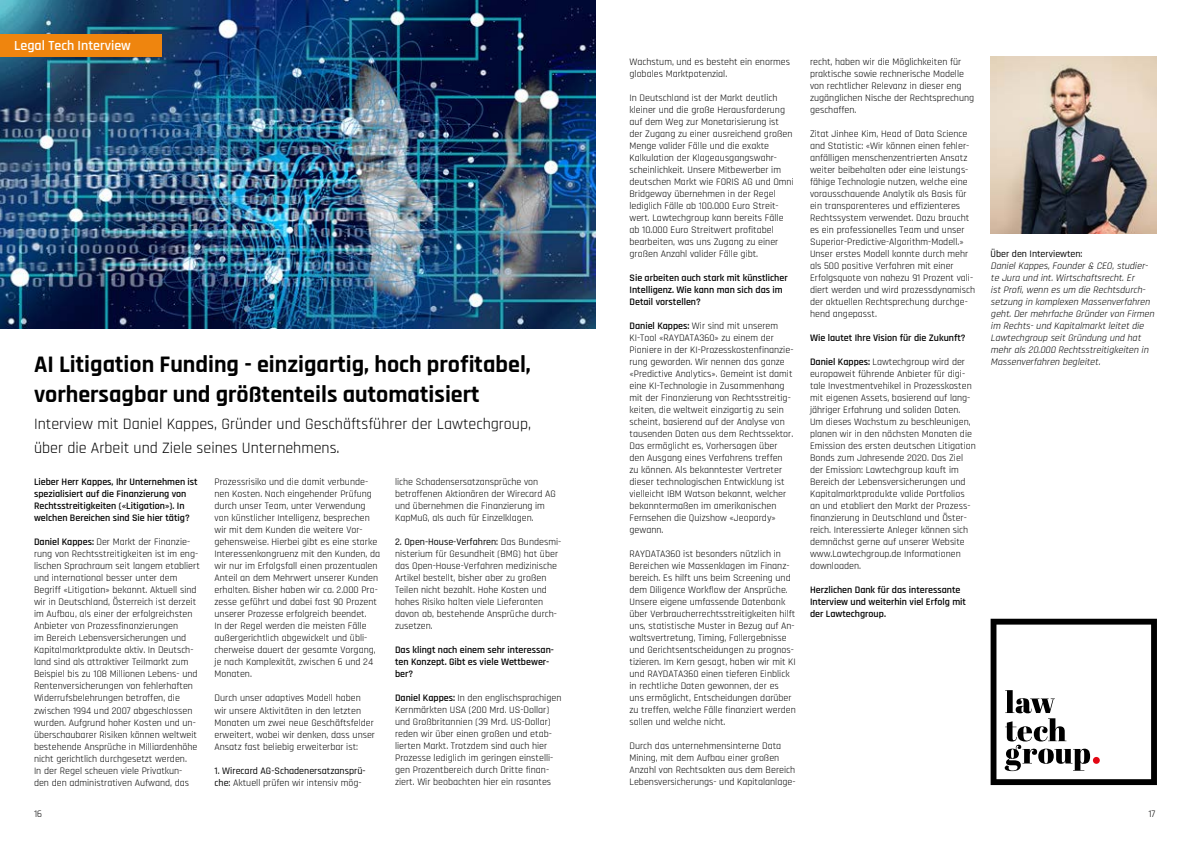
<style>
.page{position:relative;width:1191px;height:842px;background:#fff}
.page>*{position:absolute;margin:0;border:0;box-sizing:border-box;transform-origin:0 0}
.t1{font:700 24px/30px "Rajdhani";color:#000}
.t2{font:16px/24px "Rajdhani";color:#000}
.t3{font:600 14px "Rajdhani";color:#fff}
.t4{font:10px/12px "Rajdhani";color:#000}
.t5{font:600 10px/12px "Rajdhani";color:#000}
.t6{font:italic 10px/12px "Rajdhani";color:#000}
.t7{font:500 10px/12px "Rajdhani";color:#000}
.s1{font-weight:600}
.s2{font-weight:400}
.s3{font-weight:500}
</style>
<div class="page">
<img style="left:0;top:0;width:595px;height:329px">
<div style="left:0;top:34px;width:162px;height:23px;background:#ef850e"></div>
<img style="left:990px;top:57px;width:167px;height:176px">
<svg style="left:990px;top:619px;width:167px;height:166px"></svg>
<div style="left:1093px;top:757px;width:6px;height:7px;background:#e30613;border-radius:50%"></div>
<h3 class="t3" style="left:14px;top:37px;width:118px">Legal Tech Interview</h3>
<h1 class="t1" style="left:34px;top:350px;width:498px">AI Litigation Funding - einzigartig, hoch profitabel, vorhersagbar und größtenteils automatisiert</h1>
<h2 class="t2" style="left:34px;top:413px;width:498px">Interview mit Daniel Kappes, Gründer und Geschäftsführer der Lawtechgroup, über die Arbeit und Ziele seines Unternehmens.</h2>
<p class="t5" style="left:34px;top:477px;width:165px">Lieber Herr Kappes, Ihr Unternehmen ist spezialisiert auf die Finanzierung von Rechtsstreitigkeiten («Litigation»). In welchen Bereichen sind Sie hier tätig?</p>
<p class="t4" style="left:34px;top:537px;width:167px"><span class="s1">Daniel Kappes:</span> Der Markt der Finanzie&shy;rung von Rechtsstreitigkeiten ist im eng&shy;lischen Sprachraum seit langem etabliert und international besser unter dem Begriff «Litigation» bekannt. Aktuell sind wir in Deutschland, Österreich ist derzeit im Aufbau, als einer der erfolgreichsten Anbieter von Prozessfinanzierungen<br>im Bereich Lebensversicherungen und Kapitalmarktprodukte aktiv. In Deutsch&shy;land sind als attraktiver Teilmarkt zum Beispiel bis zu 108 Millionen Lebens- und Rentenversicherungen von fehlerhaften Widerrufsbelehrungen betroffen, die zwischen 1994 und 2007 abgeschlossen wurden. Aufgrund hoher Kosten und un&shy;überschaubarer Risiken können weltweit bestehende Ansprüche in Milliardenhöhe nicht gerichtlich durchgesetzt werden.<br>In der Regel scheuen viele Privatkun&shy;den den administrativen Aufwand, das</p>
<p class="t4" style="left:34px;top:808px;width:10px">16</p>
<p class="t4" style="left:214px;top:477px;width:167px">Prozessrisiko und die damit verbunde&shy;nen Kosten. Nach eingehender Prüfung durch unser Team, unter Verwendung von künstlicher Intelligenz, besprechen wir mit dem Kunden die weitere Vor&shy;gehensweise. Hierbei gibt es eine starke Interessenkongruenz mit den Kunden, da wir nur im Erfolgsfall einen prozentualen Anteil an dem Mehrwert unserer Kunden erhalten. Bisher haben wir ca. 2.000 Pro&shy;zesse geführt und dabei fast 90 Prozent unserer Prozesse erfolgreich beendet.<br>In der Regel werden die meisten Fälle außergerichtlich abgewickelt und übli&shy;cherweise dauert der gesamte Vorgang, je nach Komplexität, zwischen 6 und 24<br>Monaten.</p>
<p class="t4" style="left:214px;top:693px;width:162px">Durch unser adaptives Modell haben wir unsere Aktivitäten in den letzten Monaten um zwei neue Geschäftsfelder erweitert, wobei wir denken, dass unser Ansatz fast beliebig erweiterbar ist:</p>
<p class="t7" style="left:214px;top:765px;width:153px">1. Wirecard AG-Schadenersatzansprü&shy;che: <span class="s2">Aktuell prüfen wir intensiv mög-</span></p>
<p class="t4" style="left:395px;top:476px;width:162px">liche Schadensersatzansprüche von betroffenen Aktionären der Wirecard AG und übernehmen die Finanzierung im KapMuG, als auch für Einzelklagen.</p>
<p class="t4" style="left:395px;top:536px;width:168px"><span class="s3">2. Open-House-Verfahren:</span> Das Bundesmi&shy;nisterium für Gesundheit (BMG) hat über das Open-House-Verfahren medizinische Artikel bestellt, bisher aber zu großen Teilen nicht bezahlt. Hohe Kosten und hohes Risiko halten viele Lieferanten davon ab, bestehende Ansprüche durch&shy;zusetzen.</p>
<p class="t5" style="left:395px;top:644px;width:160px">Das klingt nach einem sehr interessan&shy;ten Konzept. Gibt es viele Wettbewer&shy;ber?</p>
<p class="t4" style="left:395px;top:692px;width:168px"><span class="s1">Daniel Kappes:</span> In den englischsprachigen Kernmärkten USA (200 Mrd. US-Dollar) und Großbritannien (39 Mrd. US-Dollar) reden wir über einen großen und etab&shy;lierten Markt. Trotzdem sind auch hier Prozesse lediglich im geringen einstelli&shy;gen Prozentbereich durch Dritte finan&shy;ziert. Wir beobachten hier ein rasantes</p>
<p class="t4" style="left:629px;top:56px;width:162px">Wachstum, und es besteht ein enormes globales Marktpotenzial.</p>
<p class="t4" style="left:629px;top:92px;width:166px">In Deutschland ist der Markt deutlich kleiner und die große Herausforderung auf dem Weg zur Monetarisierung ist der Zugang zu einer ausreichend großen Menge valider Fälle und die exakte Kalkulation der Klageausgangswahr&shy;scheinlichkeit. Unsere Mitbewerber im deutschen Markt wie FORIS AG und Omni Bridgeway übernehmen in der Regel lediglich Fälle ab 100.000 Euro Streit&shy;wert. Lawtechgroup kann bereits Fälle ab 10.000 Euro Streitwert profitabel bearbeiten, was uns Zugang zu einer großen Anzahl valider Fälle gibt.</p>
<p class="t5" style="left:629px;top:272px;width:160px">Sie arbeiten auch stark mit künstlicher<br>Intelligenz. Wie kann man sich das im<br>Detail vorstellen?</p>
<p class="t4" style="left:629px;top:320px;width:165px"><span class="s1">Daniel Kappes:</span> Wir sind mit unserem KI-Tool «RAYDATA360» zu einem der Pioniere in der KI-Prozesskostenfinanzie&shy;rung geworden. Wir nennen das ganze «Predictive Analytics». Gemeint ist damit eine KI-Technologie in Zusammenhang mit der Finanzierung von Rechtsstreitig&shy;keiten, die weltweit einzigartig zu sein scheint, basierend auf der Analyse von tausenden Daten aus dem Rechtssektor.<br>Das ermöglicht es, Vorhersagen über den Ausgang eines Verfahrens treffen zu können. Als bekanntester Vertreter dieser technologischen Entwicklung ist vielleicht IBM Watson bekannt, welcher bekanntermaßen im amerikanischen Fernsehen die Quizshow «Jeopardy» gewann.</p>
<p class="t4" style="left:629px;top:548px;width:168px">RAYDATA360 ist besonders nützlich in Bereichen wie Massenklagen im Finanz&shy;bereich. Es hilft uns beim Screening und dem Diligence Workflow der Ansprüche.<br>Unsere eigene umfassende Datenbank über Verbraucherrechtsstreitigkeiten hilft uns, statistische Muster in Bezug auf An&shy;waltsvertretung, Timing, Fallergebnisse und Gerichtsentscheidungen zu prognos&shy;tizieren. Im Kern gesagt, haben wir mit KI und RAYDATA360 einen tieferen Einblick in rechtliche Daten gewonnen, der es uns ermöglicht, Entscheidungen darüber zu treffen, welche Fälle finanziert werden sollen und welche nicht.</p>
<p class="t4" style="left:629px;top:740px;width:167px">Durch das unternehmensinterne Data Mining, mit dem Aufbau einer großen Anzahl von Rechtsakten aus dem Bereich Lebensversicherungs- und Kapitalanlage-</p>
<p class="t4" style="left:810px;top:56px;width:166px">recht, haben wir die Möglichkeiten für praktische sowie rechnerische Modelle von rechtlicher Relevanz in dieser eng zugänglichen Nische der Rechtsprechung geschaffen.</p>
<p class="t4" style="left:810px;top:128px;width:167px">Zitat Jinhee Kim, Head of Data Science and Statistic: «Wir können einen fehler&shy;anfälligen menschenzentrierten Ansatz weiter beibehalten oder eine leistungs&shy;fähige Technologie nutzen, welche eine vorausschauende Analytik als Basis für ein transparenteres und effizienteres Rechtssystem verwendet. Dazu braucht es ein professionelles Team und unser Superior-Predictive-Algorithm-Modell.» Unser erstes Modell konnte durch mehr als 500 positive Verfahren mit einer Erfolgsquote von nahezu 91 Prozent vali&shy;diert werden und wird prozessdynamisch der aktuellen Rechtsprechung durchge&shy;hend angepasst.</p>
<p class="t5" style="left:810px;top:332px;width:157px">Wie lautet Ihre Vision für die Zukunft?</p>
<p class="t4" style="left:810px;top:356px;width:167px"><span class="s1">Daniel Kappes:</span> Lawtechgroup wird der europaweit führende Anbieter für digi&shy;tale Investmentvehikel in Prozesskosten mit eigenen Assets, basierend auf lang&shy;jähriger Erfahrung und soliden Daten.<br>Um dieses Wachstum zu beschleunigen, planen wir in den nächsten Monaten die Emission des ersten deutschen Litigation Bonds zum Jahresende 2020. Das Ziel der Emission: Lawtechgroup kauft im Bereich der Lebensversicherungen und Kapitalmarktprodukte valide Portfolios an und etabliert den Markt der Prozess&shy;finanzierung in Deutschland und Öster&shy;reich. Interessierte Anleger können sich demnächst gerne auf unserer Website www.Lawtechgroup.de Informationen downloaden.</p>
<p class="t5" style="left:810px;top:584px;width:157px">Herzlichen Dank für das interessante<br>Interview und weiterhin viel Erfolg mit der Lawtechgroup.</p>
<p class="t7" style="left:990px;top:248px;width:93px">Über den Interviewten:</p>
<p class="t6" style="left:990px;top:260px;width:167px">Daniel Kappes,Founder&amp; CEO,studier&shy;te Jura und int.Wirtschaftsrecht.Er istProfi,wenn es um die Rechtsdurch&shy;setzung in komplexen Massenverfahren geht.Dermehrfache Gründervon Firmen im Rechts-und Kapitalmarktleitetdie Lawtechgroup seitGründung und hat mehrals 20.000 Rechtsstreitigkeiten in Massenverfahren begleitet.</p>
<p class="t4" style="left:1148px;top:808px;width:8px">17</p>
</div>
